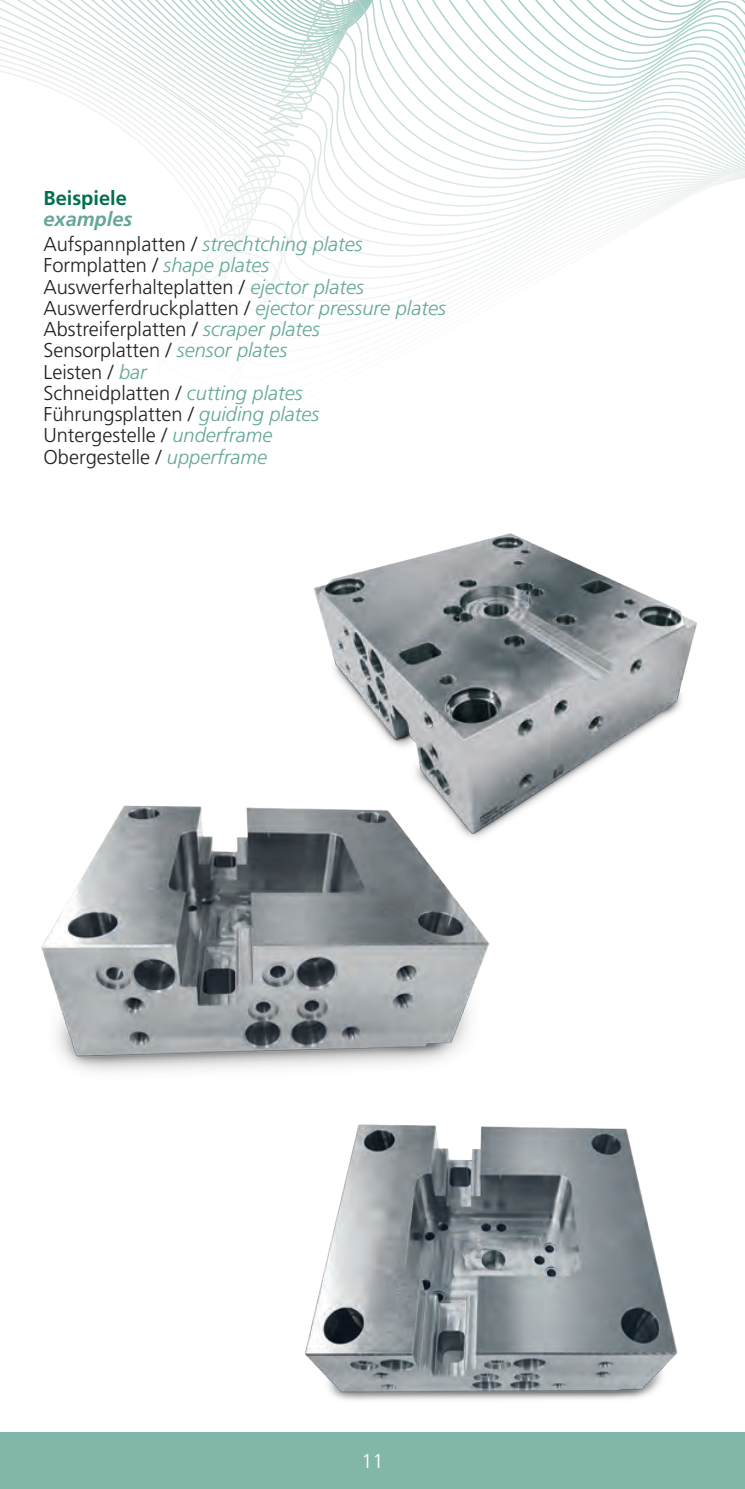
<style>
.page{position:relative;width:745px;height:1489px;background:#fff}
.page>*{position:absolute;margin:0;border:0;box-sizing:border-box;transform-origin:0 0}
.t1{font:300 20px/21.2px "Frutiger";color:#231f20}
.t2{font:italic 300 20px/24.8px "Frutiger";color:#64a798}
.t3{font:700 20px "Frutiger";color:#006e53}
.t4{font:300 20px "Frutiger";color:#fff}
.s1{font-weight:700}
.s2{font-style:normal;color:#231f20}
.s3{font-style:italic;color:#64a798}
</style>
<div class="page">
<div style="left:0;top:1431px;width:744px;height:57px;background:#81b6a9"></div>
<svg style="left:0;top:0;width:728px;height:326px"></svg>
<img style="left:314px;top:533px;width:383px;height:256px">
<img style="left:41px;top:789px;width:513px;height:283px">
<img style="left:236px;top:1124px;width:508px;height:308px">
<p class="t3" style="left:43px;top:186px;width:85px">Beispiele</p>
<p class="t2" style="left:43px;top:207px;width:320px"><span class="s1">examples<br></span><span class="s2">Aufspannplatten /</span> strechtching plates</p>
<p class="t1" style="left:43px;top:255px;width:403px">Formplatten / <span class="s3">shape plates<br></span>Auswerferhalteplatten / <span class="s3">ejector plates<br></span>Auswerferdruckplatten / <span class="s3">ejector pressure plates<br></span>Abstreiferplatten / <span class="s3">scraper plates<br></span>Sensorplatten / <span class="s3">sensor plates<br></span>Leisten / <span class="s3">bar<br></span>Schneidplatten / <span class="s3">cutting plates<br></span>Führungsplatten / <span class="s3">guiding plates<br></span>Untergestelle / <span class="s3">underframe<br></span>Obergestelle / <span class="s3">upperframe</span></p>
<p class="t4" style="left:361px;top:1449px;width:24px">11</p>
</div>
